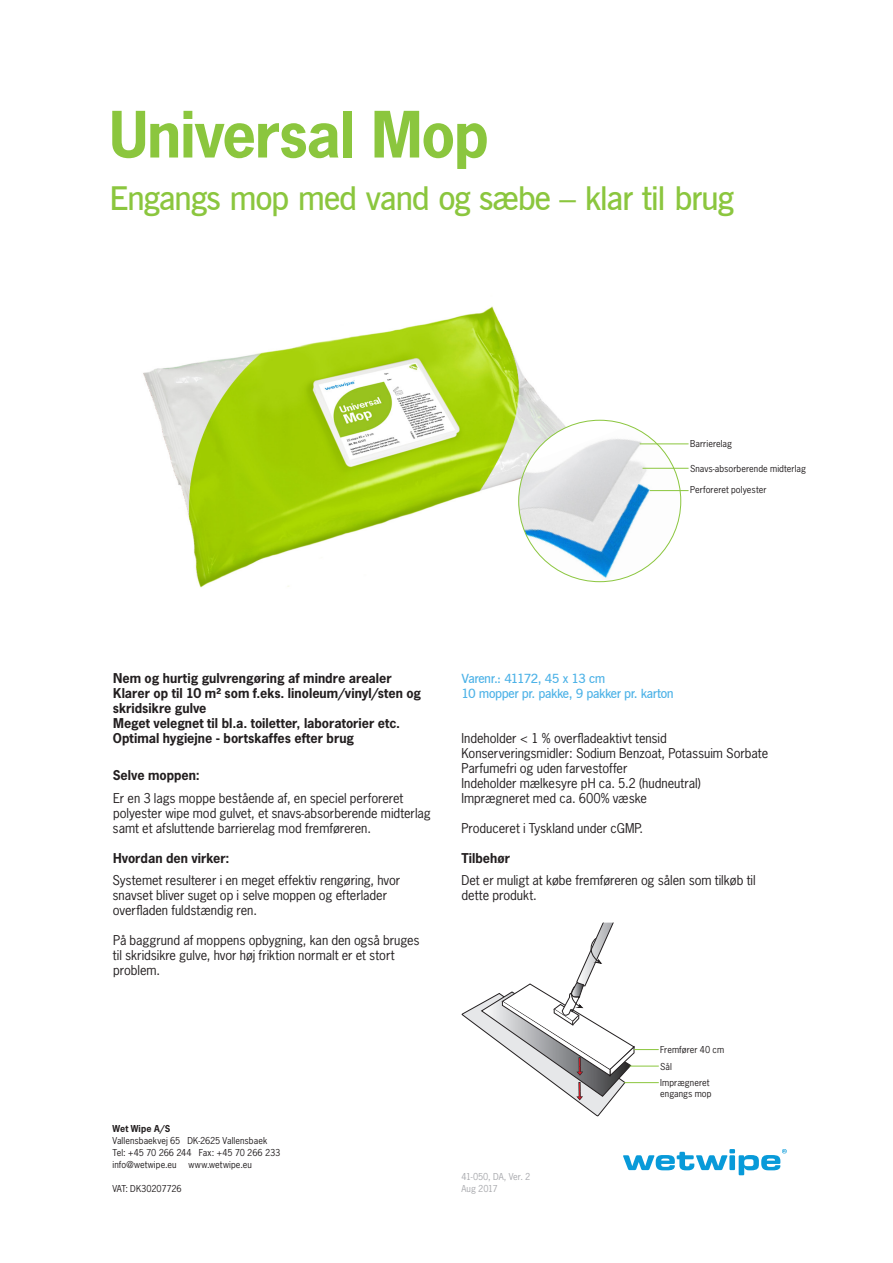
<style>
.page{position:relative;width:893px;height:1263px;background:#fff}
.page>*{position:absolute;margin:0;border:0;box-sizing:border-box;transform-origin:0 0}
.Title_1st{font:700 60px "News Gothic Std";letter-spacing:-.02em;color:#8bc63e}
.Title_1st-2{font:600 33px "News Gothic BT";letter-spacing:-.035em;color:#8bc63e}
.t1{font:12.75px/15px "News Gothic Std";letter-spacing:-.005em;color:#231f20}
.t2{font:700 12.75px/15px "News Gothic Std";color:#231f20}
.Paragraph_Style_1{font:600 12.75px "News Gothic BT";letter-spacing:-.025em;color:#4db2e7}
.Paragraph_Style_1-2{font:600 12.75px "News Gothic BT";letter-spacing:-.045em;color:#4db2e7}
.Tab_Left{font:9px/10.8px "News Gothic Std";letter-spacing:.005em;color:#231f20}
.Wet_Wipe{font:9px "News Gothic Std";letter-spacing:.005em;color:#231f20}
.Wet_Wipe-2{font:9px "News Gothic Std";letter-spacing:-.005em;color:#a8a9ad}
.Wet_Wipe-3{font:9px "News Gothic Std";letter-spacing:-.015em;color:#231f20}
.Wet_Wipe-4{font:700 9px "News Gothic Std";letter-spacing:.015em;color:#231f20}
</style>
<div class="page">
<svg style="left:623px;top:1149px;width:164px;height:26px"></svg>
<img style="left:143px;top:306px;width:470px;height:282px">
<svg style="left:461px;top:923px;width:198px;height:193px"></svg>
<hr style="left:624px;top:1082px;width:35px;height:1px;background:#8bc63e">
<img style="left:519px;top:426px;width:162px;height:156px">
<hr style="left:640px;top:444px;width:49px;height:1px;background:#8bc63e">
<hr style="left:642px;top:468px;width:47px;height:1px;background:#8bc63e">
<hr style="left:650px;top:490px;width:39px;height:1px;background:#8bc63e">
<p class="Title_1st" style="left:109px;top:95px;width:381px">Universal Mop</p>
<p class="Title_1st-2" style="left:109px;top:178px;width:626px">Engangs mop med vand og sæbe – klar til brug</p>
<p class="Tab_Left" style="left:690px;top:438px;width:44px">Barrierelag</p>
<p class="Tab_Left" style="left:690px;top:463px;width:118px">Snavs-absorberende midterlag</p>
<p class="Tab_Left" style="left:690px;top:484px;width:78px">Perforeret polyester</p>
<p class="t2" style="left:113px;top:670px;width:280px">Nem og hurtig gulvrengøring af mindre arealer</p>
<p class="t2" style="left:113px;top:685px;width:310px">Klarer op til 10 m2 som f.eks. linoleum/vinyl/sten og skridsikre gulve</p>
<p class="t2" style="left:113px;top:715px;width:289px">Meget velegnet til bl.a. toiletter, laboratorier etc.</p>
<p class="t2" style="left:113px;top:730px;width:243px">Optimal hygiejne - bortskaffes efter brug</p>
<p class="t2" style="left:113px;top:767px;width:89px">Selve moppen:</p>
<p class="t1" style="left:113px;top:790px;width:320px">Er en 3 lags moppe bestående af, en speciel perforeret polyester wipe mod gulvet, et snavs-absorberende midterlag samt et afsluttende barrierelag mod fremføreren.</p>
<p class="t2" style="left:113px;top:850px;width:118px">Hvordan den virker:</p>
<p class="t1" style="left:112px;top:873px;width:289px">Systemet resulterer i en meget effektiv rengøring, hvor snavset bliver suget op i selve moppen og efterlader overfladen fuldstændig ren.</p>
<p class="t1" style="left:113px;top:933px;width:308px">På baggrund af moppens opbygning, kan den også bruges til skridsikre gulve, hvor høj friktion normalt er et stort problem.</p>
<p class="Wet_Wipe-4" style="left:112px;top:1122px;width:59px">Wet Wipe A/S</p>
<p class="Wet_Wipe" style="left:112px;top:1134px;width:156px">Vallensbaekvej 65 DK-2625 Vallensbaek</p>
<p class="Wet_Wipe" style="left:112px;top:1146px;width:169px">Tel: +45 70 266 244 Fax: +45 70 266 233</p>
<p class="Wet_Wipe" style="left:112px;top:1158px;width:66px">info@wetwipe.eu</p>
<p class="Wet_Wipe" style="left:189px;top:1158px;width:65px">www.wetwipe.eu</p>
<p class="Wet_Wipe-3" style="left:112px;top:1182px;width:71px">VAT: DK30207726</p>
<p class="Paragraph_Style_1-2" style="left:461px;top:670px;width:145px">Varenr.: 41172, 45 x 13 cm</p>
<p class="Paragraph_Style_1" style="left:461px;top:685px;width:214px">10 mopper pr. pakke, 9 pakker pr. karton</p>
<p class="t1" style="left:461px;top:730px;width:207px">Indeholder &lt; 1 % overfladeaktivt tensid</p>
<p class="t1" style="left:461px;top:745px;width:308px">Konserveringsmidler: Sodium Benzoat, Potassuim Sorbate</p>
<p class="t1" style="left:461px;top:760px;width:167px">Parfumefri og uden farvestoffer</p>
<p class="t1" style="left:461px;top:775px;width:241px">Indeholder mælkesyre pH ca. 5.2 (hudneutral)</p>
<p class="t1" style="left:461px;top:790px;width:187px">Imprægneret med ca. 600% væske</p>
<p class="t1" style="left:461px;top:820px;width:183px">Produceret i Tyskland under cGMP.</p>
<p class="t2" style="left:461px;top:850px;width:50px">Tilbehør</p>
<p class="t1" style="left:461px;top:873px;width:296px">Det er muligt at købe fremføreren og sålen som tilkøb til dette produkt.</p>
<p class="Tab_Left" style="left:660px;top:1044px;width:66px">Fremfører 40 cm</p>
<p class="Tab_Left" style="left:660px;top:1061px;width:13px">Sål</p>
<p class="Wet_Wipe-2" style="left:461px;top:1171px;width:70px">41-050, DA, Ver. 2</p>
<p class="Wet_Wipe-2" style="left:461px;top:1183px;width:38px">Aug 2017</p>
<p class="Tab_Left" style="left:660px;top:1077px;width:53px">Imprægneret engangs mop</p>
</div>
